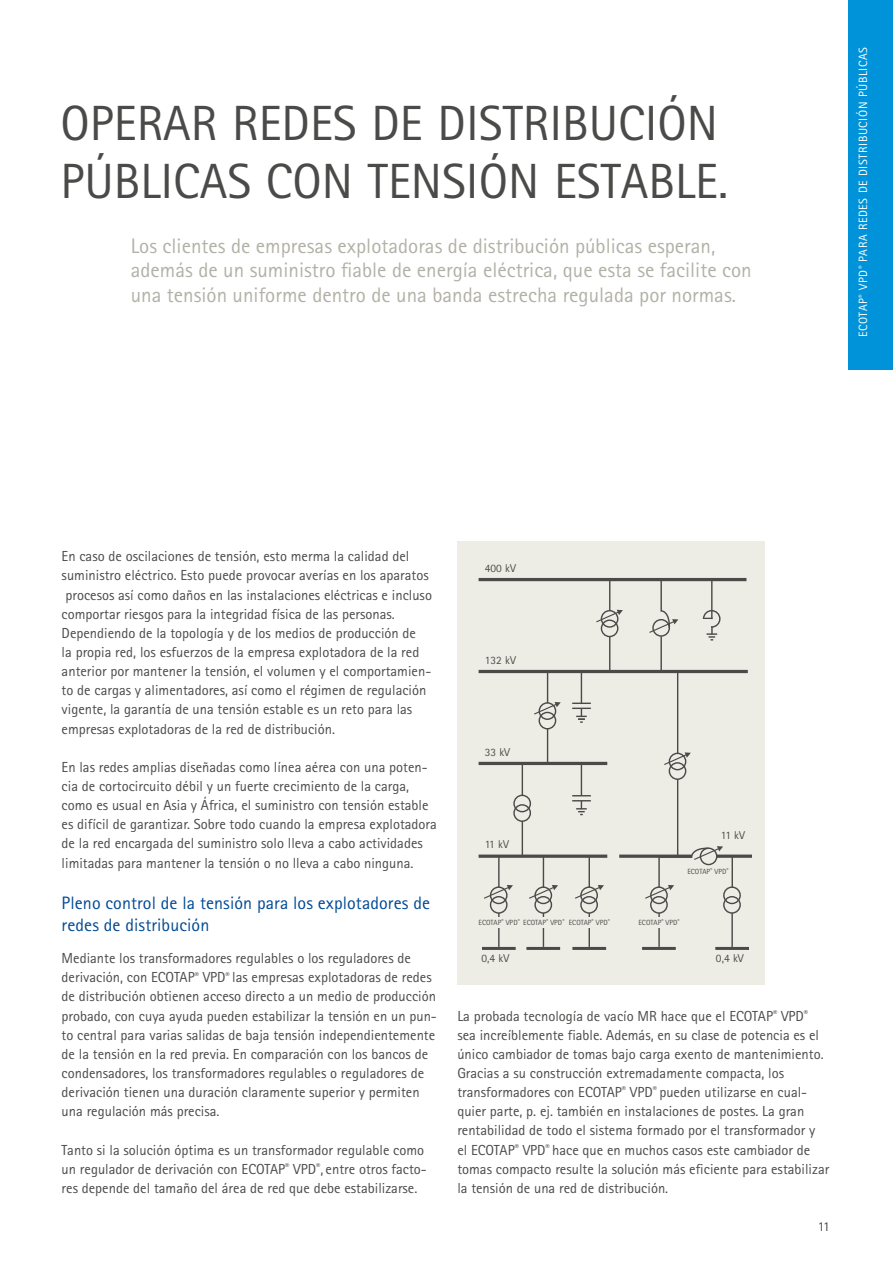
<style>
.page{position:relative;width:893px;height:1263px;background:#fff}
.page>*{position:absolute;margin:0;border:0;box-sizing:border-box;transform-origin:0 0}
.Headline33{font:49.5px/57.4px "Rotis Sans Serif Pro Cyr";color:#4a4a49}
.t1{font:21px/24.8px "Rotis Sans Serif Pro Cyr";color:#b2b1a7}
.Zwischen-Head_2-zeilig{font:18px/22.2px "Rotis Sans Serif Pro Cyr";letter-spacing:.005em;color:#004994}
.t2{font:14.55px/19.2px "Rotis Sans Serif Pro Cyr";color:#4a4a49}
.t3{font:13.5px "Rotis Sans Serif Pro Cyr";color:#4a4a49}
.t4{font:12px "Rotis Sans Serif Pro Cyr";letter-spacing:.05em;color:#fff}
.t5{font:11.4px "Rotis Sans Serif Pro Cyr";letter-spacing:.01em;color:#4a4a49}
.t6{font:7.5px "Rotis Sans Serif Pro Cyr";letter-spacing:.01em;color:#4a4a49}
</style>
<div class="page">
<div style="left:848px;top:0;width:45px;height:370px;background:#0093d9"></div>
<div style="left:457px;top:541px;width:308px;height:444px;background:#edece5"></div>
<hr style="left:479px;top:578px;width:267px;height:3px;background:#4a4a49">
<hr style="left:479px;top:670px;width:269px;height:3px;background:#4a4a49">
<hr style="left:479px;top:762px;width:128px;height:3px;background:#4a4a49">
<svg style="left:479px;top:854px;width:128px;height:4px"></svg>
<svg style="left:619px;top:854px;width:39px;height:4px"></svg>
<svg style="left:723px;top:854px;width:29px;height:4px"></svg>
<div style="left:490px;top:886px;width:18px;height:18px;border:1px solid #4a4a49;border-radius:50%"></div>
<div style="left:490px;top:896px;width:18px;height:18px;border:1px solid #4a4a49;border-radius:50%"></div>
<div style="left:513px;top:795px;width:18px;height:17px;border:1px solid #4a4a49;border-radius:50%"></div>
<div style="left:513px;top:804px;width:18px;height:18px;border:1px solid #4a4a49;border-radius:50%"></div>
<div style="left:539px;top:702px;width:17px;height:18px;border:1px solid #4a4a49;border-radius:50%"></div>
<div style="left:539px;top:712px;width:17px;height:17px;border:1px solid #4a4a49;border-radius:50%"></div>
<svg style="left:534px;top:702px;width:27px;height:13px"></svg>
<div style="left:601px;top:610px;width:17px;height:18px;border:1px solid #4a4a49;border-radius:50%"></div>
<div style="left:601px;top:619px;width:17px;height:18px;border:1px solid #4a4a49;border-radius:50%"></div>
<svg style="left:596px;top:610px;width:27px;height:13px"></svg>
<div style="left:703px;top:610px;width:17px;height:18px;border:1px solid #4a4a49;border-radius:50%"></div>
<div style="left:534px;top:886px;width:18px;height:18px;border:1px solid #4a4a49;border-radius:50%"></div>
<div style="left:534px;top:896px;width:18px;height:18px;border:1px solid #4a4a49;border-radius:50%"></div>
<div style="left:669px;top:753px;width:17px;height:17px;border:1px solid #4a4a49;border-radius:50%"></div>
<div style="left:669px;top:762px;width:17px;height:18px;border:1px solid #4a4a49;border-radius:50%"></div>
<svg style="left:664px;top:752px;width:27px;height:14px"></svg>
<hr style="left:498px;top:856px;width:2px;height:31px;background:#4a4a49">
<hr style="left:522px;top:764px;width:1px;height:32px;background:#4a4a49">
<hr style="left:547px;top:671px;width:1px;height:32px;background:#4a4a49">
<hr style="left:609px;top:579px;width:1px;height:32px;background:#4a4a49">
<hr style="left:711px;top:579px;width:1px;height:40px;background:#4a4a49">
<hr style="left:543px;top:856px;width:1px;height:31px;background:#4a4a49">
<hr style="left:589px;top:856px;width:1px;height:31px;background:#4a4a49">
<hr style="left:677px;top:670px;width:1px;height:84px;background:#4a4a49">
<hr style="left:498px;top:913px;width:2px;height:34px;background:#4a4a49">
<hr style="left:522px;top:821px;width:1px;height:34px;background:#4a4a49">
<hr style="left:547px;top:729px;width:1px;height:34px;background:#4a4a49">
<hr style="left:609px;top:636px;width:1px;height:34px;background:#4a4a49">
<div style="left:652px;top:619px;width:18px;height:18px;border:1px solid #4a4a49;border-radius:50%"></div>
<svg style="left:648px;top:581px;width:30px;height:53px"></svg>
<hr style="left:660px;top:636px;width:2px;height:34px;background:#4a4a49">
<hr style="left:543px;top:913px;width:1px;height:34px;background:#4a4a49">
<hr style="left:677px;top:779px;width:1px;height:77px;background:#4a4a49">
<hr style="left:581px;top:671px;width:1px;height:32px;background:#4a4a49">
<svg style="left:572px;top:703px;width:19px;height:20px"></svg>
<hr style="left:581px;top:764px;width:1px;height:32px;background:#4a4a49">
<svg style="left:572px;top:795px;width:19px;height:20px"></svg>
<div style="left:701px;top:619px;width:10px;height:9px;background:#edece5"></div>
<svg style="left:707px;top:626px;width:10px;height:14px"></svg>
<div style="left:477px;top:918px;width:44px;height:10px;background:#edece5"></div>
<div style="left:522px;top:918px;width:44px;height:10px;background:#edece5"></div>
<div style="left:580px;top:886px;width:18px;height:18px;border:1px solid #4a4a49;border-radius:50%"></div>
<div style="left:580px;top:896px;width:18px;height:18px;border:1px solid #4a4a49;border-radius:50%"></div>
<div style="left:650px;top:886px;width:18px;height:18px;border:1px solid #4a4a49;border-radius:50%"></div>
<div style="left:650px;top:896px;width:18px;height:18px;border:1px solid #4a4a49;border-radius:50%"></div>
<hr style="left:658px;top:856px;width:2px;height:31px;background:#4a4a49">
<hr style="left:658px;top:913px;width:2px;height:34px;background:#4a4a49">
<hr style="left:589px;top:913px;width:1px;height:34px;background:#4a4a49">
<hr style="left:482px;top:947px;width:34px;height:3px;background:#4a4a49">
<hr style="left:526px;top:947px;width:34px;height:3px;background:#4a4a49">
<hr style="left:572px;top:947px;width:34px;height:3px;background:#4a4a49">
<hr style="left:642px;top:947px;width:34px;height:3px;background:#4a4a49">
<div style="left:723px;top:886px;width:18px;height:18px;border:1px solid #4a4a49;border-radius:50%"></div>
<hr style="left:731px;top:913px;width:2px;height:34px;background:#4a4a49">
<div style="left:723px;top:896px;width:18px;height:18px;border:1px solid #4a4a49;border-radius:50%"></div>
<hr style="left:715px;top:947px;width:34px;height:3px;background:#4a4a49">
<div style="left:700px;top:847px;width:17px;height:18px;border:1px solid #4a4a49;border-radius:50%"></div>
<svg style="left:658px;top:846px;width:65px;height:15px"></svg>
<hr style="left:732px;top:856px;width:1px;height:31px;background:#4a4a49">
<svg style="left:484px;top:885px;width:29px;height:15px"></svg>
<svg style="left:529px;top:885px;width:29px;height:15px"></svg>
<svg style="left:575px;top:885px;width:29px;height:15px"></svg>
<svg style="left:645px;top:885px;width:29px;height:15px"></svg>
<div style="left:568px;top:918px;width:43px;height:10px;background:#edece5"></div>
<div style="left:637px;top:918px;width:44px;height:10px;background:#edece5"></div>
<p class="Headline33" style="left:61px;top:95px;width:669px">OPERAR REDES DE DISTRIBUCIÓN<br>PÚBLICAS CON TENSIÓN ESTABLE.</p>
<p class="t1" style="left:131px;top:233px;width:622px">Los clientes de empresas explotadoras de distribución públicas esperan, además de un suministro fiable de energía eléctrica, que esta se facilite con una tensión uniforme dentro de una banda estrecha regulada por normas.</p>
<p class="t4" style="left:856px;top:337px;width:292px;rotate:-90deg">ECOTAP<sup>®</sup> VPD<sup>®</sup> PARA REDES DE DISTRIBUCIÓN PÚBLICAS</p>
<p class="t2" style="left:62px;top:547px;width:372px">En caso de oscilaciones de tensión, esto merma la calidad del suministro eléctrico. Esto puede provocar averías en los aparatos procesos así como daños en las instalaciones eléctricas e incluso comportar riesgos para la integridad física de las personas.<br>Dependiendo de la topología y de los medios de producción de<br>la propia red, los esfuerzos de la empresa explotadora de la red anterior por mantener la tensión, el volumen y el comportamien&shy;to de cargas y alimentadores, así como el régimen de regulación vigente, la garantía de una tensión estable es un reto para las empresas explotadoras de la red de distribución.</p>
<p class="t2" style="left:62px;top:757px;width:377px">En las redes amplias diseñadas como línea aérea con una poten&shy;cia de cortocircuito débil y un fuerte crecimiento de la carga, como es usual en Asia y África, el suministro con tensión estable es difícil de garantizar. Sobre todo cuando la empresa explotadora de la red encargada del suministro solo lleva a cabo actividades limitadas para mantener la tensión o no lleva a cabo ninguna.</p>
<p class="Zwischen-Head_2-zeilig" style="left:62px;top:892px;width:370px">Pleno control de la tensión para los explotadores de redes de distribución</p>
<p class="t2" style="left:62px;top:949px;width:377px">Mediante los transformadores regulables o los reguladores de derivación, con ECOTAP<sup>®</sup> VPD<sup>®</sup> las empresas explotadoras de redes de distribución obtienen acceso directo a un medio de producción probado, con cuya ayuda pueden estabilizar la tensión en un pun&shy;to central para varias salidas de baja tensión independientemente de la tensión en la red previa. En comparación con los bancos de condensadores, los transformadores regulables o reguladores de derivación tienen una duración claramente superior y permiten una regulación más precisa.</p>
<p class="t2" style="left:62px;top:1140px;width:367px">Tanto si la solución óptima es un transformador regulable como un regulador de derivación con ECOTAP<sup>®</sup> VPD<sup>®</sup>, entre otros facto&shy;res depende del tamaño del área de red que debe estabilizarse.</p>
<p class="t5" style="left:485px;top:562px;width:33px">400 kV</p>
<p class="t5" style="left:485px;top:654px;width:33px">132 kV</p>
<p class="t5" style="left:485px;top:746px;width:27px">33 kV</p>
<p class="t5" style="left:485px;top:838px;width:26px">11 kV</p>
<p class="t5" style="left:721px;top:828px;width:26px">11 kV</p>
<p class="t6" style="left:687px;top:866px;width:43px">ECOTAP<sup>®</sup> VPD<sup>®</sup></p>
<p class="t6" style="left:478px;top:918px;width:88px">ECOTAP<sup>®</sup> VPD<sup>®</sup> ECOTAP<sup>®</sup> VPD<sup>®</sup></p>
<p class="t6" style="left:569px;top:918px;width:43px">ECOTAP<sup>®</sup> VPD<sup>®</sup></p>
<p class="t6" style="left:638px;top:918px;width:43px">ECOTAP<sup>®</sup> VPD<sup>®</sup></p>
<p class="t5" style="left:481px;top:951px;width:29px">0,4 kV</p>
<p class="t5" style="left:716px;top:951px;width:29px">0,4 kV</p>
<p class="t2" style="left:457px;top:1006px;width:373px">La probada tecnología de vacío MR hace que el ECOTAP<sup>®</sup> VPD<sup>® </sup>sea increíblemente fiable. Además, en su clase de potencia es el único cambiador de tomas bajo carga exento de mantenimiento.<br>Gracias a su construcción extremadamente compacta, los transformadores con ECOTAP<sup>®</sup> VPD<sup>®</sup> pueden utilizarse en cual&shy;quier parte, p. ej. también en instalaciones de postes. La gran rentabilidad de todo el sistema formado por el transformador y<br>el ECOTAP<sup>®</sup> VPD<sup>®</sup> hace que en muchos casos este cambiador de tomas compacto resulte la solución más eficiente para estabilizar la tensión de una red de distribución.</p>
<p class="t3" style="left:818px;top:1218px;width:14px">11</p>
</div>
